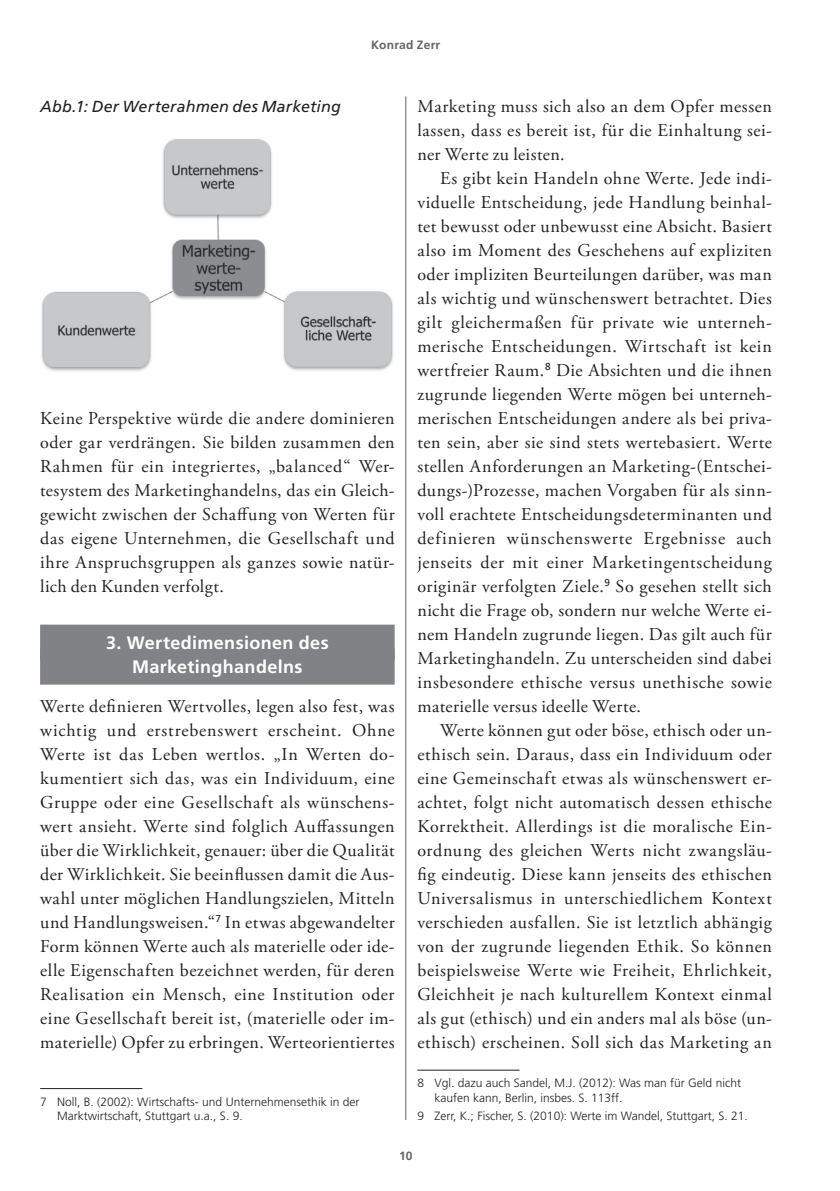
<style>
.page{position:relative;width:840px;height:1191px;background:#fff}
.page>*{position:absolute;margin:0;border:0;box-sizing:border-box;transform-origin:0 0}
.t1{font:18px/24px "Adobe Garamond Pro";letter-spacing:.03em;color:#231f20;text-align:justify}
.t2{font:700 18px/24px "Frutiger LT";letter-spacing:.02em;color:#fff;text-align:center}
.t3{font:italic 16px "Frutiger LT";letter-spacing:.015em;color:#231f20}
.t4{font:300 12px/14.4px "Frutiger LT";color:#231f20}
.t5{font:700 12px "Frutiger LT";letter-spacing:.02em;color:#636366}
</style>
<div class="page">
<hr style="left:405px;top:96px;width:1px;height:1024px;background:#636366">
<div style="left:40px;top:624px;width:354px;height:36px;background:#808285"></div>
<div style="left:40px;top:648px;width:354px;height:36px;background:#808285"></div>
<hr style="left:40px;top:1088px;width:102px;height:1px;background:#231f20">
<hr style="left:417px;top:1069px;width:102px;height:1px;background:#231f20">
<img style="left:41px;top:139px;width:352px;height:232px">
<p class="t5" style="left:371px;top:37px;width:70px">Konrad Zerr</p>
<p class="t3" style="left:40px;top:97px;width:302px">Abb.1: Der Werterahmen des Marketing</p>
<p class="t1" style="left:40px;top:407px;width:356px">Keine Perspektive würde die andere dominieren oder gar verdrängen. Sie bilden zusammen den Rahmen für ein integriertes, „balanced“ Wer&shy;tesystem des Marketinghandelns, das ein Gleich&shy;gewicht zwischen der Schaffung von Werten für das eigene Unternehmen, die Gesellschaft und ihre Anspruchsgruppen als ganzes sowie natür&shy;lich den Kunden verfolgt.</p>
<p class="t2" style="left:106px;top:631px;width:224px">3. Wertedimensionen des<br>Marketinghandelns</p>
<p class="t1" style="left:40px;top:695px;width:356px">Werte definieren Wertvolles, legen also fest, was wichtig und erstrebenswert erscheint. Ohne Werte ist das Leben wertlos. „In Werten do&shy;kumentiert sich das, was ein Individuum, eine Gruppe oder eine Gesellschaft als wünschens&shy;wert ansieht. Werte sind folglich Auffassungen über die Wirklichkeit, genauer: über die Qualität der Wirklichkeit. Sie beeinflussen damit die Aus&shy;wahl unter möglichen Handlungszielen, Mitteln und Handlungsweisen.“<sup>7</sup> In etwas abgewandelter Form können Werte auch als materielle oder ide&shy;elle Eigenschaften bezeichnet werden, für deren Realisation ein Mensch, eine Institution oder eine Gesellschaft bereit ist, (materielle oder im&shy;materielle) Opfer zu erbringen. Werteorientiertes</p>
<p class="t4" style="left:57px;top:1094px;width:303px;text-indent:-17px">7 Noll, B. (2002): Wirtschafts- und Unternehmensethik in der<br>Marktwirtschaft, Stuttgart u.a., S. 9.</p>
<p class="t1" style="left:417px;top:95px;width:356px">Marketing muss sich also an dem Opfer messen lassen, dass es bereit ist, für die Einhaltung sei&shy;ner Werte zu leisten.</p>
<p class="t1" style="left:417px;top:167px;width:356px;text-indent:23px">Es gibt kein Handeln ohne Werte. Jede indi&shy;viduelle Entscheidung, jede Handlung beinhal&shy;tet bewusst oder unbewusst eine Absicht. Basiert also im Moment des Geschehens auf expliziten oder impliziten Beurteilungen darüber, was man als wichtig und wünschenswert betrachtet. Dies gilt gleichermaßen für private wie unterneh&shy;merische Entscheidungen. Wirtschaft ist kein wertfreier Raum.<sup>8</sup> Die Absichten und die ihnen zugrunde liegenden Werte mögen bei unterneh&shy;merischen Entscheidungen andere als bei priva&shy;ten sein, aber sie sind stets wertebasiert. Werte stellen Anforderungen an Marketing-(Entschei&shy;dungs-)Prozesse, machen Vorgaben für als sinn&shy;voll erachtete Entscheidungsdeterminanten und definieren wünschenswerte Ergebnisse auch jenseits der mit einer Marketingentscheidung originär verfolgten Ziele.<sup>9</sup> So gesehen stellt sich nicht die Frage ob, sondern nur welche Werte ei&shy;nem Handeln zugrunde liegen. Das gilt auch für Marketinghandeln. Zu unterscheiden sind dabei insbesondere ethische versus unethische sowie materielle versus ideelle Werte.</p>
<p class="t1" style="left:417px;top:719px;width:356px;text-indent:23px">Werte können gut oder böse, ethisch oder un&shy;ethisch sein. Daraus, dass ein Individuum oder eine Gemeinschaft etwas als wünschenswert er&shy;achtet, folgt nicht automatisch dessen ethische Korrektheit. Allerdings ist die moralische Ein&shy;ordnung des gleichen Werts nicht zwangsläu&shy;fig eindeutig. Diese kann jenseits des ethischen Universalismus in unterschiedlichem Kontext verschieden ausfallen. Sie ist letztlich abhängig von der zugrunde liegenden Ethik. So können beispielsweise Werte wie Freiheit, Ehrlichkeit, Gleichheit je nach kulturellem Kontext einmal als gut (ethisch) und ein anders mal als böse (un&shy;ethisch) erscheinen. Soll sich das Marketing an</p>
<p class="t4" style="left:434px;top:1076px;width:308px;text-indent:-17px">8 Vgl. dazu auch Sandel, M.J. (2012): Was man für Geld nicht kaufen kann, Berlin, insbes. S. 113ff.</p>
<p class="t4" style="left:417px;top:1108px;width:332px">9 Zerr, K.; Fischer, S. (2010): Werte im Wandel, Stuttgart, S. 21.</p>
<p class="t5" style="left:399px;top:1149px;width:15px">10</p>
</div>
